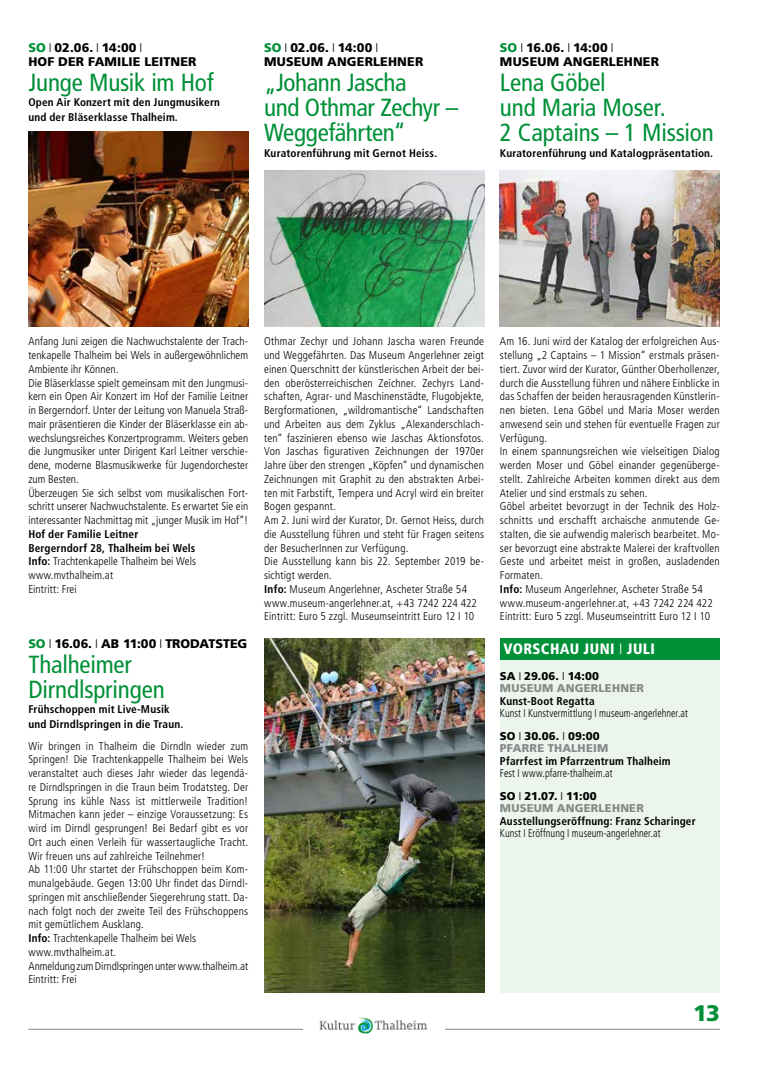
<style>
.page{position:relative;width:773px;height:1085px;background:#fff}
.page>*{position:absolute;margin:0;border:0;box-sizing:border-box;transform-origin:0 0}
.t1{font:condensed 24.75px/25px "Frutiger LT Std";letter-spacing:-.01em;color:#009037}
.t2{font:900 22.5px "Frutiger LT Std";color:#009037}
.t3{font:900 condensed 15px "Frutiger LT Std";letter-spacing:.03em;color:#fff}
.t4{font:900 12.5px/13.8px "Frutiger LT Std";letter-spacing:.01em;color:#000}
.t5{font:300 condensed 11.25px/13.8px "Frutiger LT Std";letter-spacing:.015em;color:#000}
.t6{font:300 condensed 11.25px/22.5px "Frutiger LT Std";letter-spacing:.015em;color:#000;scale:.9 1}
.t7{font:700 condensed 11.25px "Frutiger LT Std";letter-spacing:.015em;color:#000}
.t8{font:900 11.25px/12.5px "Frutiger LT Std";letter-spacing:.015em;color:#87888a}
.t9{font:700 condensed 11.12px/15px "Frutiger LT Std";letter-spacing:.015em;color:#000}
.s1{color:#009037}
.s2{font-weight:300;font-stretch:condensed}
.s3{font-weight:700}
.s4{font-weight:300}
.s5{color:#000}
.s6{font-weight:300;color:#000}
.s7{font-weight:900;font-stretch:normal}
.s8{font-stretch:normal}
</style>
<div class="page">
<hr style="left:407px;top:1028px;width:312px;height:1px;background:#87888a">
<hr style="left:28px;top:1028px;width:312px;height:1px;background:#87888a">
<div style="left:303px;top:1016px;width:142px;height:22px;background:#fff"></div>
<img style="left:319px;top:1017px;width:109px;height:16px">
<div style="left:500px;top:638px;width:219px;height:354px;background:#ecf5eb"></div>
<div style="left:500px;top:638px;width:219px;height:21px;background:#009037"></div>
<img style="left:28px;top:131px;width:220px;height:195px">
<img style="left:264px;top:638px;width:220px;height:354px">
<img style="left:500px;top:170px;width:219px;height:156px">
<img style="left:264px;top:170px;width:220px;height:156px">
<p class="t4" style="left:28px;top:41px;width:115px"><span class="s1">SO</span> <span class="s2">I</span> 02.06. <span class="s2">I</span> 14:00 <span class="s2">I<br></span>HOF DER</p>
<p class="t4" style="left:88px;top:54px;width:16px">FAMILIE</p>
<p class="t4" style="left:144px;top:54px;width:16px">LEITNER</p>
<h1 class="t1" style="left:28px;top:70px;width:187px">Junge Musik im Hof</h1>
<p class="t9" style="left:28px;top:94px;width:193px">Open Air Konzert mit den Jungmusikern und der Bläserklasse Thalheim.</p>
<p class="t4" style="left:264px;top:41px;width:161px"><span class="s1">SO</span> <span class="s2">I</span> 02.06. <span class="s2">I</span> 14:00 <span class="s2">I<br></span>MUSEUM ANGERLEHNER</p>
<h1 class="t1" style="left:264px;top:70px;width:196px">„Johann Jascha<br>und Othmar Zechyr –<br>Weggefährten“</h1>
<p class="t9" style="left:264px;top:146px;width:175px">Kuratorenführung mit Gernot Heiss.</p>
<p class="t4" style="left:500px;top:41px;width:161px"><span class="s1">SO</span> <span class="s2">I</span> 16.06. <span class="s2">I</span> 14:00 <span class="s2">I<br></span>MUSEUM ANGERLEHNER</p>
<h1 class="t1" style="left:500px;top:70px;width:215px">Lena Göbel<br>und Maria Moser.<br>2 Captains – 1 Mission</h1>
<p class="t9" style="left:500px;top:146px;width:215px">Kuratorenführung und Katalogpräsentation.</p>
<p class="t5" style="left:28px;top:334px;width:221px">Anfang Juni zeigen die Nachwuchstalente der Trach&shy;tenkapelle Thalheim bei Wels in außergewöhnlichem Ambiente ihr Können.<br>Die Bläserklasse spielt gemeinsam mit den Jungmusi&shy;kern ein Open Air Konzert im Hof der Familie Leitner in Bergerndorf. Unter der Leitung von Manuela Straß&shy;mair präsentieren die Kinder der Bläserklasse ein ab&shy;wechslungsreiches Konzertprogramm. Weiters geben die Jungmusiker unter Dirigent Karl Leitner verschie&shy;dene, moderne Blasmusikwerke für Jugendorchester zum Besten.<br>Ü berzeugen Sie sich selbst vom musikalischen Fort&shy;schritt unserer Nachwuchstalente. Es erwartet Sie ein interessanter Nachmittag mit „junger Musik im Hof“!</p>
<p class="t5" style="left:28px;top:527px;width:169px"><span class="s3">Hof der Familie Leitner<br>Bergerndorf 28, Thalheim bei Wels<br>Info:</span> Trachtenkapelle Thalheim bei Wels www.mvthalheim.at<br>Eintritt: Frei</p>
<p class="t4" style="left:28px;top:636px;width:153px"><span class="s1">SO</span> <span class="s2">I</span> 16.06. <span class="s2">I</span> AB 11:00 <span class="s2">I</span> TRODATSTEG</p>
<h1 class="t1" style="left:28px;top:651px;width:138px">Thalheimer<br>Dirndlspringen</h1>
<p class="t9" style="left:28px;top:701px;width:156px">Frühschoppen mit Live-Musik und Dirndlspringen in die Traun.</p>
<p class="t5" style="left:28px;top:738px;width:221px">Wir bringen in Thalheim die Dirndln wieder zum Springen! Die Trachtenkappelle Thalheim bei Wels veranstaltet auch dieses Jahr wieder das legendä&shy;re Dirndlspringen in die Traun beim Trodatsteg. Der Sprung ins kühle Nass ist mittlerweile Tradition!<br>Mitmachen kann jeder – einzige Voraussetzung: Es wird im Dirndl gesprungen! Bei Bedarf gibt es vor Ort auch einen Verleih für wassertaugliche Tracht.<br>Wir freuen uns auf zahlreiche Teilnehmer!<br>Ab 11:00 Uhr startet der Frühschoppen beim Kom&shy;munalgebäude. Gegen 13:00 Uhr findet das Dirndl&shy;springen mit anschließender Siegerehrung statt. Da&shy;nach folgt noch der zweite Teil des Frühschoppens mit gemütlichem Ausklang.<br><span class="s3">Info:</span> Trachtenkapelle Thalheim bei Wels www.mvthalheim.at.<br>Anmeldung zum Dirndlspringen unter www.thalheim.at Eintritt: Frei</p>
<p class="t5" style="left:264px;top:334px;width:221px">Othmar Zechyr und Johann Jascha waren Freunde und Weggefährten. Das Museum Angerlehner zeigt einen Querschnitt der künstlerischen Arbeit der bei&shy;den oberösterreichischen Zeichner. Zechyrs Land&shy;schaften, Agrar- und Maschinenstädte, Flugobjekte, Bergformationen, „wildromantische“ Landschaften und Arbeiten aus dem Zyklus „Alexanderschlach&shy;ten“ faszinieren ebenso wie Jaschas Aktionsfotos.<br>Von Jaschas figurativen Zeichnungen der 1970er Jahre über den strengen „Köpfen“ und dynamischen Zeichnungen mit Graphit zu den abstrakten Arbei&shy;ten mit Farbstift, Tempera und Acryl wird ein breiter Bogen gespannt.<br>Am 2. Juni wird der Kurator, Dr. Gernot Heiss, durch die Ausstellung führen und steht für Fragen seitens der BesucherInnen zur Verfügung.<br>Die Ausstellung kann bis 22. September 2019 be&shy;sichtigt werden.<br><span class="s3">Info:</span> Museum Angerlehner, Ascheter Straße 54 www.museum-angerlehner.at, +43 7242 224 422<br>Eintritt: Euro 5 zzgl. Museumseintritt Euro 12 I 10</p>
<p class="t5" style="left:500px;top:334px;width:221px">Am 16. Juni wird der Katalog der erfolgreichen Aus&shy;stellung „2 Captains – 1 Mission“ erstmals präsen&shy;tiert. Zuvor wird der Kurator, Günther Oberhollenzer, durch die Ausstellung führen und nähere Einblicke in das Schaffen der beiden herausragenden Künstlerin&shy;nen bieten. Lena Göbel und Maria Moser werden anwesend sein und stehen für eventuelle Fragen zur Verfügung.<br>In einem spannungsreichen wie vielseitigen Dialog werden Moser und Göbel einander gegenüberge&shy;stellt. Zahlreiche Arbeiten kommen direkt aus dem Atelier und sind erstmals zu sehen.<br>Göbel arbeitet bevorzugt in der Technik des Holz&shy;schnitts und erschafft archaische anmutende Ge&shy;stalten, die sie aufwendig malerisch bearbeitet. Mo&shy;ser bevorzugt eine abstrakte Malerei der kraftvollen Geste und arbeitet meist in großen, ausladenden Formaten.<br><span class="s3">Info:</span> Museum Angerlehner, Ascheter Straße 54 www.museum-angerlehner.at, +43 7242 224 422<br>Eintritt: Euro 5 zzgl. Museumseintritt Euro 12 I 10</p>
<h3 class="t3" style="left:503px;top:639px;width:153px">VORSCHAU JUNI <span class="s4">I</span> JULI</h3>
<p class="t8" style="left:500px;top:669px;width:145px"><span class="s5">SA</span> <span class="s6">I</span> <span class="s5">29.06.</span> <span class="s6">I</span> <span class="s5">14:00<br></span>MUSEUM ANGERLEHNER</p>
<p class="t7" style="left:500px;top:693px;width:96px">Kunst-Boot Regatta</p>
<p class="t6" style="left:500px;top:702px;width:210px">Kunst I Kunstvermittlung I museum-angerlehner.at<br><span class="s7">SO</span> <span class="s8">I</span> <span class="s7">30.06.</span> <span class="s8">I</span> <span class="s7">09:00</span></p>
<p class="t8" style="left:500px;top:741px;width:110px">PFARRE THALHEIM</p>
<p class="t7" style="left:500px;top:753px;width:172px">Pfarrfest im Pfarrzentrum Thalheim</p>
<p class="t6" style="left:500px;top:762px;width:126px">Fest I www.pfarre-thalheim.at<br><span class="s7">SO</span> <span class="s8">I</span> <span class="s7">21.07.</span> <span class="s8">I</span> <span class="s7">11:00</span></p>
<p class="t8" style="left:500px;top:801px;width:145px">MUSEUM ANGERLEHNER</p>
<p class="t7" style="left:500px;top:813px;width:197px">Ausstellungseröffnung: Franz Scharinger</p>
<p class="t6" style="left:500px;top:822px;width:180px">Kunst I Eröffnung I museum-angerlehner.at</p>
<h2 class="t2" style="left:693px;top:999px;width:28px">13</h2>
</div>
